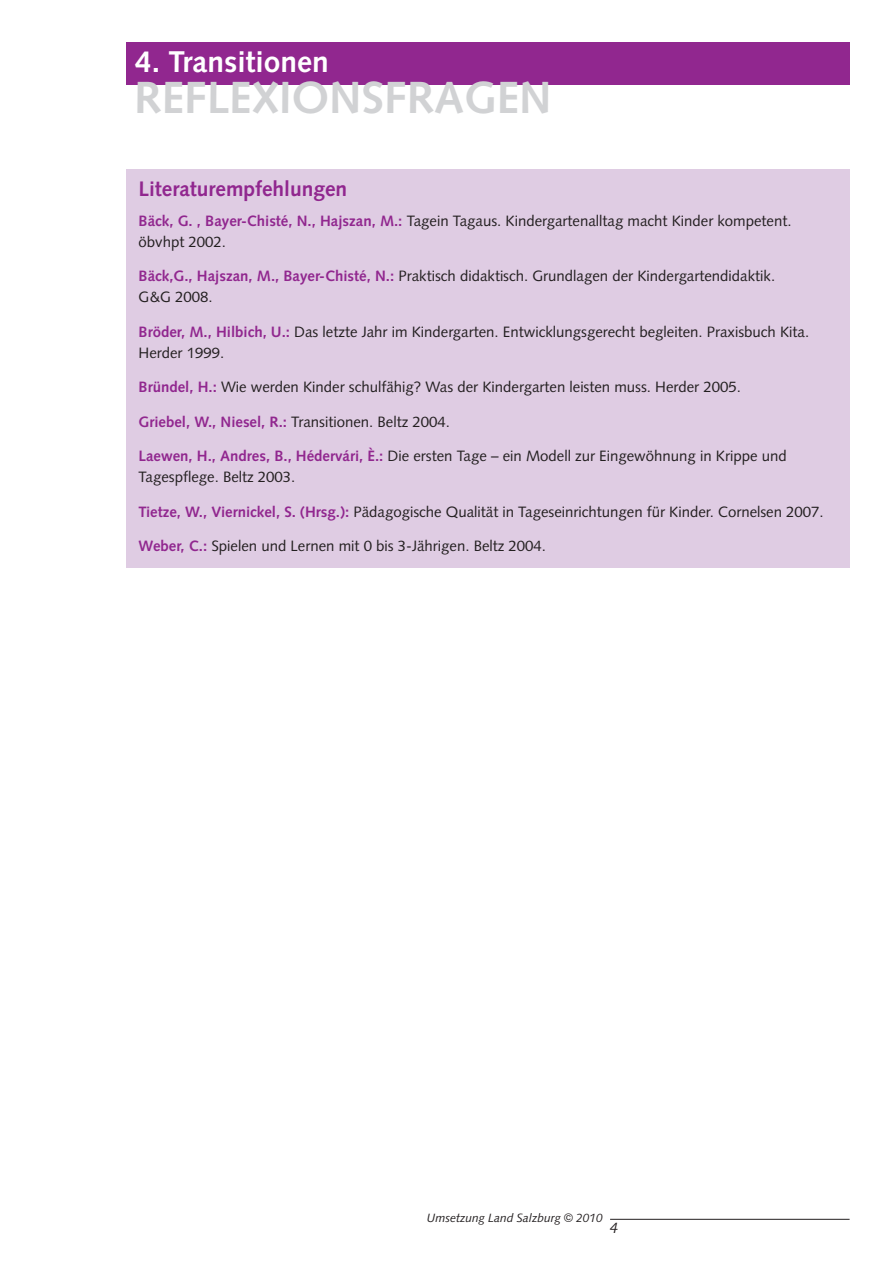
<style>
.page{position:relative;width:893px;height:1263px;background:#fff}
.page>*{position:absolute;margin:0;border:0;box-sizing:border-box;transform-origin:0 0}
.t1{font:700 45px "Syntax";color:#d1d2d4}
.t2{font:700 30px "Syntax";color:#fff}
.t3{font:700 21px "Syntax";color:#91278f}
.t4{font:15px/21px "Syntax";color:#231f20}
.t5{font:italic 15px "Syntax";color:#231f20}
.t6{font:italic 12px "Syntax";color:#231f20}
.s1{font-weight:700;color:#91278f}
.s2{font-family:"Helvetica";font-style:normal}
</style>
<div class="page">
<div style="left:127px;top:169px;width:722px;height:399px;background:#dfcce3"></div>
<div style="left:127px;top:42px;width:722px;height:42px;background:#91278f"></div>
<hr style="left:610px;top:1219px;width:239px;height:1px;background:#231f20">
<h2 class="t2" style="left:135px;top:49px;width:195px">4. Transitionen</h2>
<h1 class="t1" style="left:134px;top:80px;width:419px">REFLEXIONSFRAGEN</h1>
<h3 class="t3" style="left:139px;top:180px;width:210px">Literaturempfehlungen</h3>
<p class="t4" style="left:139px;top:212px;width:654px"><span class="s1">Bäck, G. , Bayer-Chisté, N., Hajszan, M.:</span> Tagein Tagaus. Kindergartenalltag macht Kinder kompetent. öbvhpt 2002.</p>
<p class="t4" style="left:139px;top:267px;width:638px"><span class="s1">Bäck,G., Hajszan, M., Bayer-Chisté, N.:</span> Praktisch didaktisch. Grundlagen der Kindergartendidaktik.<br>G&amp;G 2008.</p>
<p class="t4" style="left:139px;top:323px;width:672px"><span class="s1">Bröder, M., Hilbich, U.:</span> Das letzte Jahr im Kindergarten. Entwicklungsgerecht begleiten. Praxisbuch Kita.<br>Herder 1999.</p>
<p class="t4" style="left:139px;top:378px;width:603px"><span class="s1">Bründel, H.:</span> Wie werden Kinder schulfähig? Was der Kindergarten leisten muss. Herder 2005.</p>
<p class="t4" style="left:139px;top:413px;width:313px"><span class="s1">Griebel, W., Niesel, R.:</span> Transitionen. Beltz 2004.</p>
<p class="t4" style="left:139px;top:447px;width:649px"><span class="s1">Laewen, H., Andres, B., Hédervári, È.:</span> Die ersten Tage – ein Modell zur Eingewöhnung in Krippe und<br>Tagespflege. Beltz 2003.</p>
<p class="t4" style="left:139px;top:503px;width:686px"><span class="s1">Tietze, W., Viernickel, S. (Hrsg.):</span> Pädagogische Qualität in Tageseinrichtungen für Kinder. Cornelsen 2007.</p>
<p class="t4" style="left:139px;top:537px;width:409px"><span class="s1">Weber, C.:</span> Spielen und Lernen mit 0 bis 3-Jährigen. Beltz 2004.</p>
<p class="t6" style="left:427px;top:1213px;width:178px">Umsetzung Land Salzburg <span class="s2">©</span> 2010</p>
<p class="t5" style="left:610px;top:1222px;width:10px">4</p>
</div>
